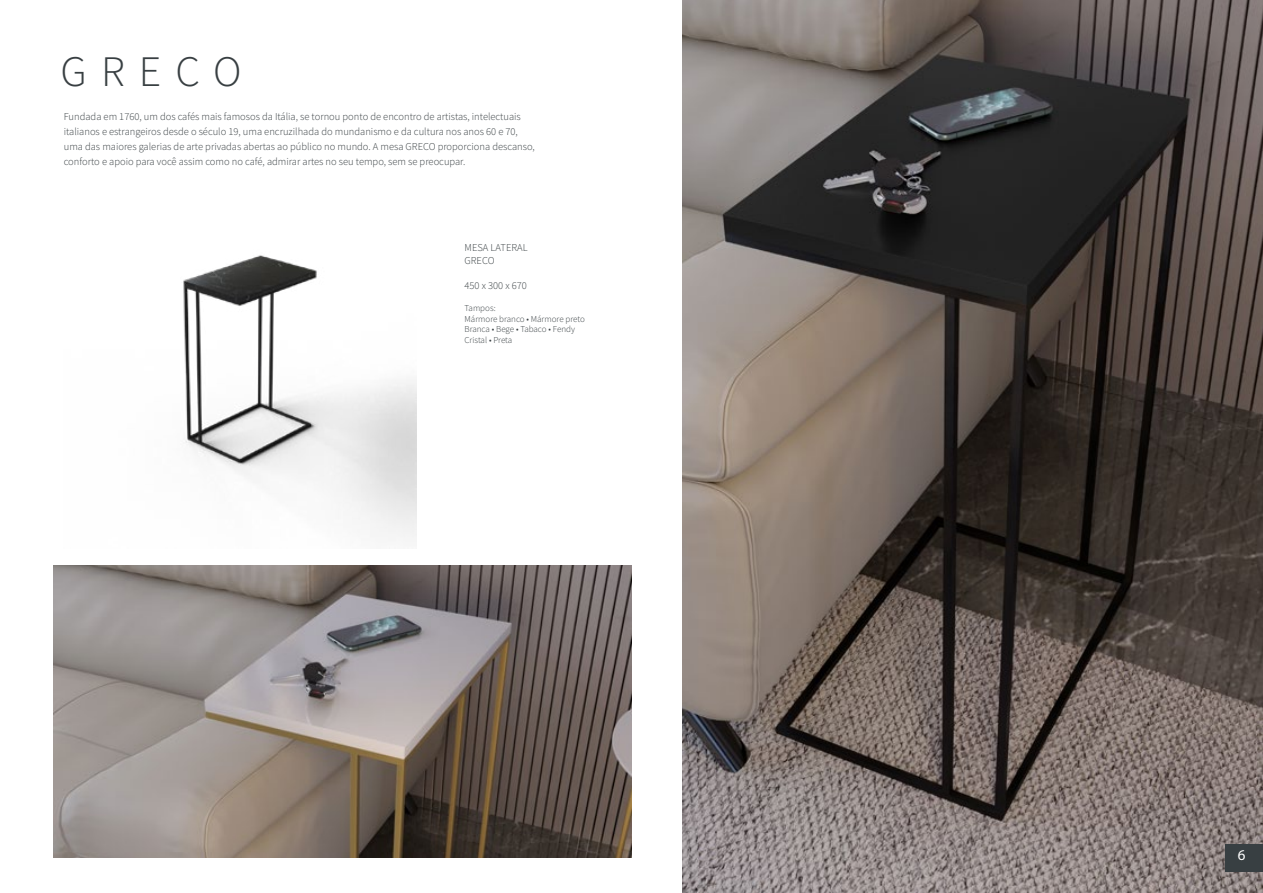
<style>
.page{position:relative;width:1263px;height:893px;background:#fff}
.page>*{position:absolute;margin:0;border:0;box-sizing:border-box;transform-origin:0 0}
.t1{font:300 43.5px "Source Sans Pro";letter-spacing:.325em;color:#383f42}
.t2{font:15px "Myriad Pro";color:#fff}
.t3{font:300 10.5px/15px "Source Sans Pro";color:#383f42}
.t4{font:300 9px/10.8px "Source Sans Pro";color:#383f42}
</style>
<div class="page">
<img style="left:682px;top:0;width:581px;height:893px">
<img style="left:53px;top:566px;width:578px;height:292px">
<img style="left:183px;top:255px;width:234px;height:283px">
<div style="left:1225px;top:844px;width:38px;height:28px;background:#383f42"></div>
<h1 class="t1" style="left:61px;top:45px;width:182px">GRECO</h1>
<p class="t3" style="left:64px;top:109px;width:473px">Fundada em 1760, um dos cafés mais famosos da Itália, se tornou ponto de encontro de artistas, intelectuais italianos e estrangeiros desde o século 19, uma encruzilhada do mundanismo e da cultura nos anos 60 e 70, uma das maiores galerias de arte privadas abertas ao público no mundo. A mesa GRECO proporciona descanso, conforto e apoio para você assim como no café, admirar artes no seu tempo, sem se preocupar.</p>
<p class="t3" style="left:465px;top:242px;width:65px;line-height:12.6px">MESA LATERAL<br>GRECO</p>
<p class="t3" style="left:465px;top:278px;width:64px">450 x 300 x 670</p>
<p class="t4" style="left:465px;top:302px;width:122px">Tampos:<br>Mármore branco • Mármore preto<br>Branca • Bege • Tabaco • Fendy<br>Cristal • Preta</p>
<h2 class="t2" style="left:1238px;top:846px;width:9px">6</h2>
</div>
